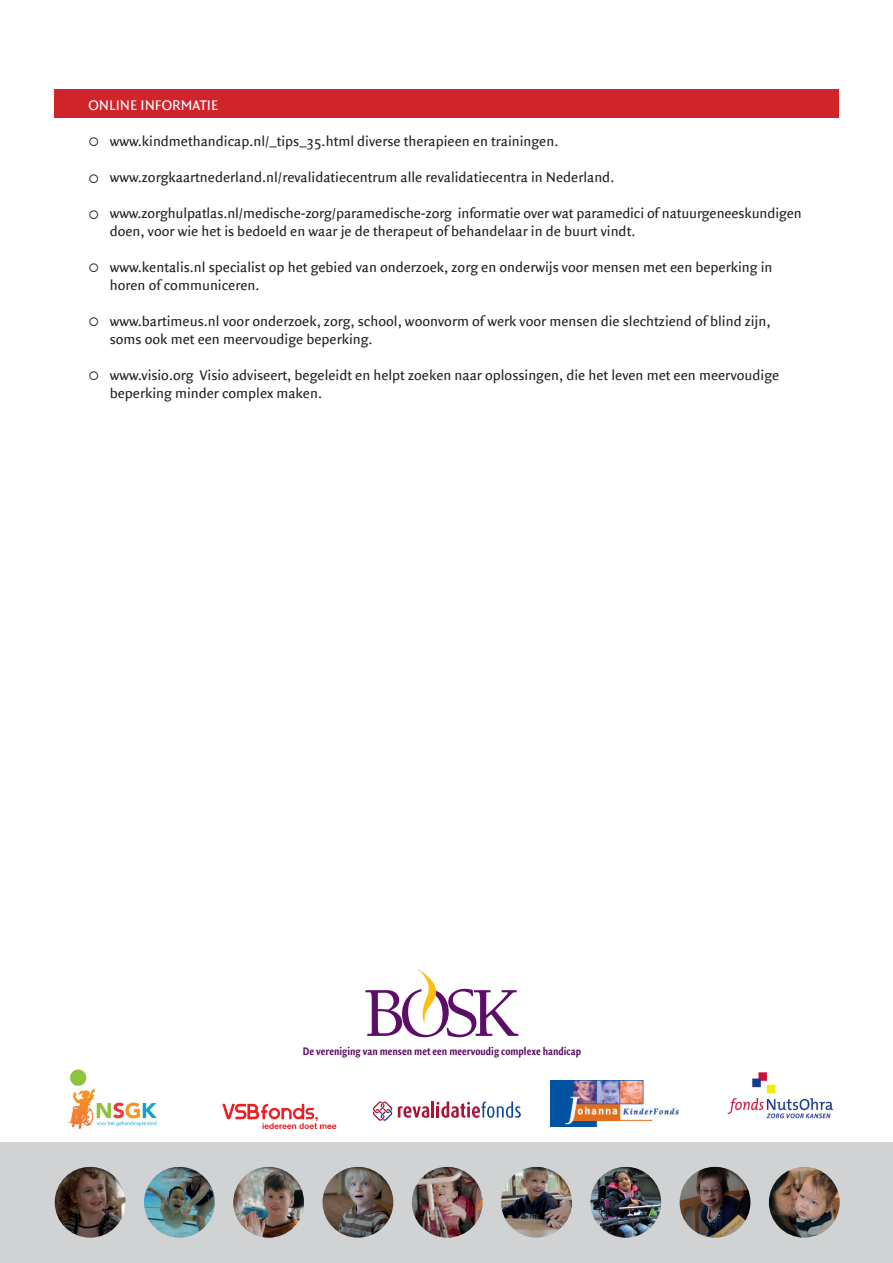
<style>
.page{position:relative;width:893px;height:1263px;background:#fff}
.page>*{position:absolute;margin:0;border:0;box-sizing:border-box;transform-origin:0 0}
.t1{font:15px/18px "Quadraat Sans";color:#231f20}
.t2{font:15px "Quadraat Sans";color:#fff}
.t3{font:700 11.7px "Quadraat Sans Con";color:#5c0d67}
</style>
<div class="page">
<div style="left:54px;top:89px;width:785px;height:29px;background:#d1232a"></div>
<div style="left:0;top:1143px;width:893px;height:120px;background:#d1d2d4"></div>
<img style="left:769px;top:1167px;width:71px;height:71px;border-radius:35px">
<svg style="left:55px;top:1167px;width:70px;height:71px"></svg>
<img style="left:144px;top:1167px;width:71px;height:71px">
<img style="left:233px;top:1167px;width:71px;height:71px">
<svg style="left:323px;top:1167px;width:70px;height:71px"></svg>
<img style="left:412px;top:1167px;width:71px;height:71px">
<img style="left:501px;top:1167px;width:71px;height:71px">
<img style="left:590px;top:1167px;width:71px;height:71px">
<img style="left:680px;top:1167px;width:70px;height:71px">
<svg style="left:769px;top:1167px;width:71px;height:66px"></svg>
<svg style="left:365px;top:969px;width:153px;height:68px"></svg>
<img style="left:68px;top:1069px;width:89px;height:61px">
<svg style="left:222px;top:1104px;width:114px;height:25px"></svg>
<svg style="left:398px;top:1106px;width:31px;height:12px"></svg>
<hr style="left:431px;top:1101px;width:3px;height:16px;background:#ab1236">
<svg style="left:436px;top:1101px;width:85px;height:17px"></svg>
<svg style="left:373px;top:1101px;width:19px;height:20px"></svg>
<img style="left:551px;top:1080px;width:127px;height:46px">
<img style="left:727px;top:1072px;width:107px;height:47px">
<p class="t2" style="left:88px;top:96px;width:132px">ONLINE INFORMATIE</p>
<p class="t1" style="left:110px;top:132px;width:450px">www.kindmethandicap.nl/_tips_35.html diverse therapieen en trainingen.</p>
<p class="t1" style="left:110px;top:168px;width:506px">www.zorgkaartnederland.nl/revalidatiecentrum alle revalidatiecentra in Nederland.</p>
<p class="t1" style="left:110px;top:204px;width:693px">www.zorghulpatlas.nl/medische-zorg/paramedische-zorg informatie over wat paramedici of natuurgeneeskundigen doen, voor wie het is bedoeld en waar je de therapeut of behandelaar in de buurt vindt.</p>
<p class="t1" style="left:110px;top:258px;width:664px">www.kentalis.nl specialist op het gebied van onderzoek, zorg en onderwijs voor mensen met een beperking in horen of communiceren.</p>
<p class="t1" style="left:110px;top:312px;width:662px">www.bartimeus.nl voor onderzoek, zorg, school, woonvorm of werk voor mensen die slechtziend of blind zijn, soms ook met een meervoudige beperking.</p>
<p class="t1" style="left:110px;top:366px;width:671px">www.visio.org Visio adviseert, begeleidt en helpt zoeken naar oplossingen, die het leven met een meervoudige beperking minder complex maken.</p>
<p class="t3" style="left:303px;top:1045px;width:280px">De vereniging van mensen met een meervoudig complexe handicap</p>
</div>
